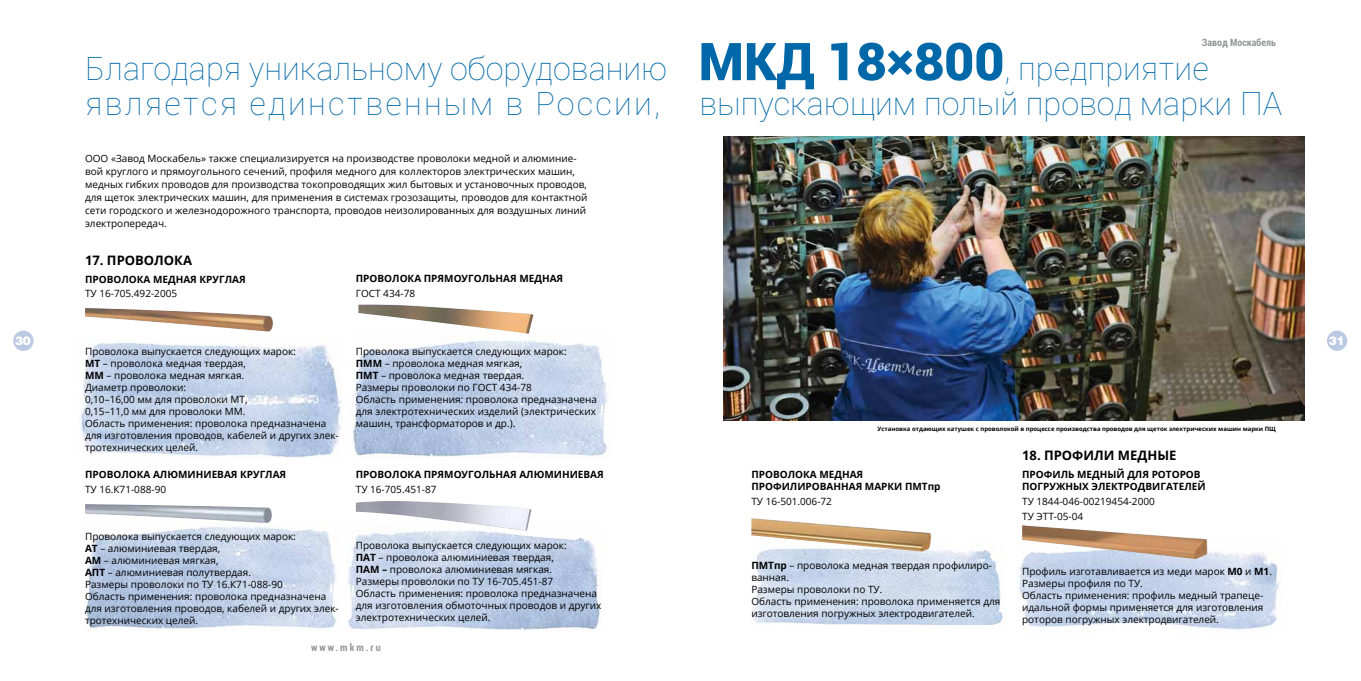
<style>
.page{position:relative;width:1361px;height:681px;background:#fff}
.page>*{position:absolute;margin:0;border:0;box-sizing:border-box;transform-origin:0 0}
.t1{font:100 32.4px/34.4px "Roboto";color:#0068a9}
.t2{font:700 13px "Open Sans";color:#000}
.t3{font:900 12px "Helios";color:#fff}
.t4{font:10px/12px "Open Sans";color:#000}
.t5{font:700 10px/12px "Open Sans";color:#000}
.t6{font:700 condensed 10px "Roboto";color:#939598}
.t7{font:700 6px "Open Sans";color:#000}
.s1{font-weight:900;font-size:52.1px}
.s2{font-weight:700}
</style>
<div class="page">
<div style="left:13px;top:330px;width:21px;height:21px;background:#bbc9e2;border-radius:50%"></div>
<div style="left:1327px;top:330px;width:20px;height:21px;background:#bbc9e2;border-radius:50%"></div>
<img style="left:1019px;top:542px;width:263px;height:88px">
<img style="left:753px;top:549px;width:252px;height:75px">
<img style="left:751px;top:518px;width:181px;height:33px">
<img style="left:723px;top:136px;width:581px;height:284px">
<img style="left:1022px;top:525px;width:185px;height:34px">
<img style="left:348px;top:530px;width:253px;height:100px">
<img style="left:81px;top:337px;width:262px;height:120px">
<img style="left:351px;top:340px;width:256px;height:117px">
<img style="left:85px;top:527px;width:252px;height:103px">
<img style="left:85px;top:308px;width:188px;height:23px">
<img style="left:85px;top:504px;width:187px;height:19px">
<img style="left:358px;top:304px;width:175px;height:29px">
<img style="left:356px;top:501px;width:175px;height:29px">
<p class="t6" style="left:1201px;top:36px;width:76px">Завод Москабель</p>
<h1 class="t1" style="left:85px;top:50px;width:1198px">Благодаря уникальному оборудованию <span class="s1">МКД 18×800</span>, предприятие является единственным в России, выпускающим полый провод марки ПА</h1>
<p class="t4" style="left:85px;top:152px;width:504px;line-height:13px">ООО «Завод Москабель» также специализируется на производстве проволоки медной и алюминие&shy;вой круглого и прямоугольного сечений, профиля медного для коллекторов электрических машин, медных гибких проводов для производства токопроводящих жил бытовых и установочных проводов, для щеток электрических машин, для применения в системах грозозащиты, проводов для контактной сети городского и железнодорожного транспорта, проводов неизолированных для воздушных линий электропередач.</p>
<h2 class="t2" style="left:85px;top:251px;width:108px">17. П роволока</h2>
<p class="t5" style="left:85px;top:272px;width:162px">П роволока м едная круглая</p>
<p class="t4" style="left:85px;top:287px;width:94px">ТУ 16-705.492-2005</p>
<p class="t5" style="left:356px;top:272px;width:209px">П роволока прям оугольная м едная</p>
<p class="t4" style="left:356px;top:287px;width:61px">ГОСТ 434-78</p>
<p class="t3" style="left:15px;top:333px;width:17px">30</p>
<p class="t3" style="left:1329px;top:333px;width:17px">31</p>
<p class="t4" style="left:85px;top:345px;width:255px">Проволока выпускается следующих марок:<br><span class="s2">МТ</span> – проволока медная твердая,<br><span class="s2">ММ</span> – проволока медная мягкая.<br>Диаметр проволоки:<br>0,10–16,00 мм для проволоки МТ,<br>0,15–11,0 мм для проволоки ММ.<br>Область применения: проволока предназначена для изготовления проводов, кабелей и других элек&shy;тротехнических целей.</p>
<p class="t5" style="left:85px;top:468px;width:203px">П роволока алюми ни евая круглая</p>
<p class="t4" style="left:85px;top:483px;width:83px">ТУ 16.К71-088-90</p>
<p class="t4" style="left:85px;top:530px;width:212px">Проволока выпускается следующих марок:<br><span class="s2">АТ</span> – алюминиевая твердая,<br><span class="s2">АМ</span> – алюминиевая мягкая,<br><span class="s2">АПТ</span></p>
<p class="t4" style="left:85px;top:566px;width:255px;text-indent:23px">– алюминиевая полутвердая.<br>Размеры проволоки по ТУ 16.К71-088-90<br>Область применения: проволока предназначена для изготовления проводов, кабелей и других элек&shy;тротехнических целей.</p>
<p class="t4" style="left:356px;top:345px;width:243px">Проволока выпускается следующих марок:<br><span class="s2">П ММ</span> – проволока медная мягкая,<br><span class="s2">П МТ</span> – проволока медная твердая.<br>Размеры проволоки по ГОСТ 434-78<br>Область применения: проволока предназначена для электротехнических изделий (электрических машин, трансформаторов и др.).</p>
<p class="t5" style="left:356px;top:467px;width:249px">П роволока прямоугольная алюми ни евая</p>
<p class="t4" style="left:356px;top:482px;width:82px">ТУ 16-705.451-87</p>
<p class="t4" style="left:356px;top:538px;width:212px">Проволока выпускается следующих марок:</p>
<p class="t5" style="left:356px;top:550px;width:8px">ПАТ</p>
<p class="t4" style="left:356px;top:550px;width:247px;text-indent:23px">– проволока алюминиевая твердая,<br><span class="s2">ПАМ –</span> проволока алюминиевая мягкая.<br>Размеры проволоки по ТУ 16-705.451-87<br>Область применения: проволока предназначена для изготовления обмоточных проводов и других электротехнических целей.</p>
<p class="t6" style="left:311px;top:640px;width:71px">www.mkm.ru</p>
<p class="t7" style="left:877px;top:424px;width:394px">Установка отдающих катушек с проволокой в процессе производства проводов для щеток электрических машин марки ПЩ</p>
<h2 class="t2" style="left:1022px;top:446px;width:156px">18. Профили медные</h2>
<p class="t5" style="left:1022px;top:468px;width:179px">П рофиль м едный для роторов погружных электродвиг</p>
<p class="t5" style="left:751px;top:468px;width:191px">П роволока м едная<br>профили рованная марки П МТпр</p>
<p class="t4" style="left:751px;top:495px;width:82px">ТУ 16-501.006-72</p>
<p class="t5" style="left:1166px;top:480px;width:41px">ателей</p>
<p class="t4" style="left:1022px;top:493px;width:134px;line-height:14.8px">ТУ 1844-046-00219454-2000<br>ТУ ЭТТ-05-04</p>
<p class="t4" style="left:751px;top:559px;width:250px"><span class="s2">П МТпр</span> – проволока медная твердая профилиро&shy;ванная.<br>Размеры проволоки по ТУ.<br>Область применения: проволока применяется для изготовления погружных электродвигателей.</p>
<p class="t4" style="left:1022px;top:564px;width:251px">Профиль изготавливается из меди марок <span class="s2">М0</span> и <span class="s2">М1</span>.<br>Размеры профиля по ТУ.<br>Область применения: профиль медный трапеце&shy;идальной формы применяется для изготовления роторов погружных электродвигателей.</p>
</div>
